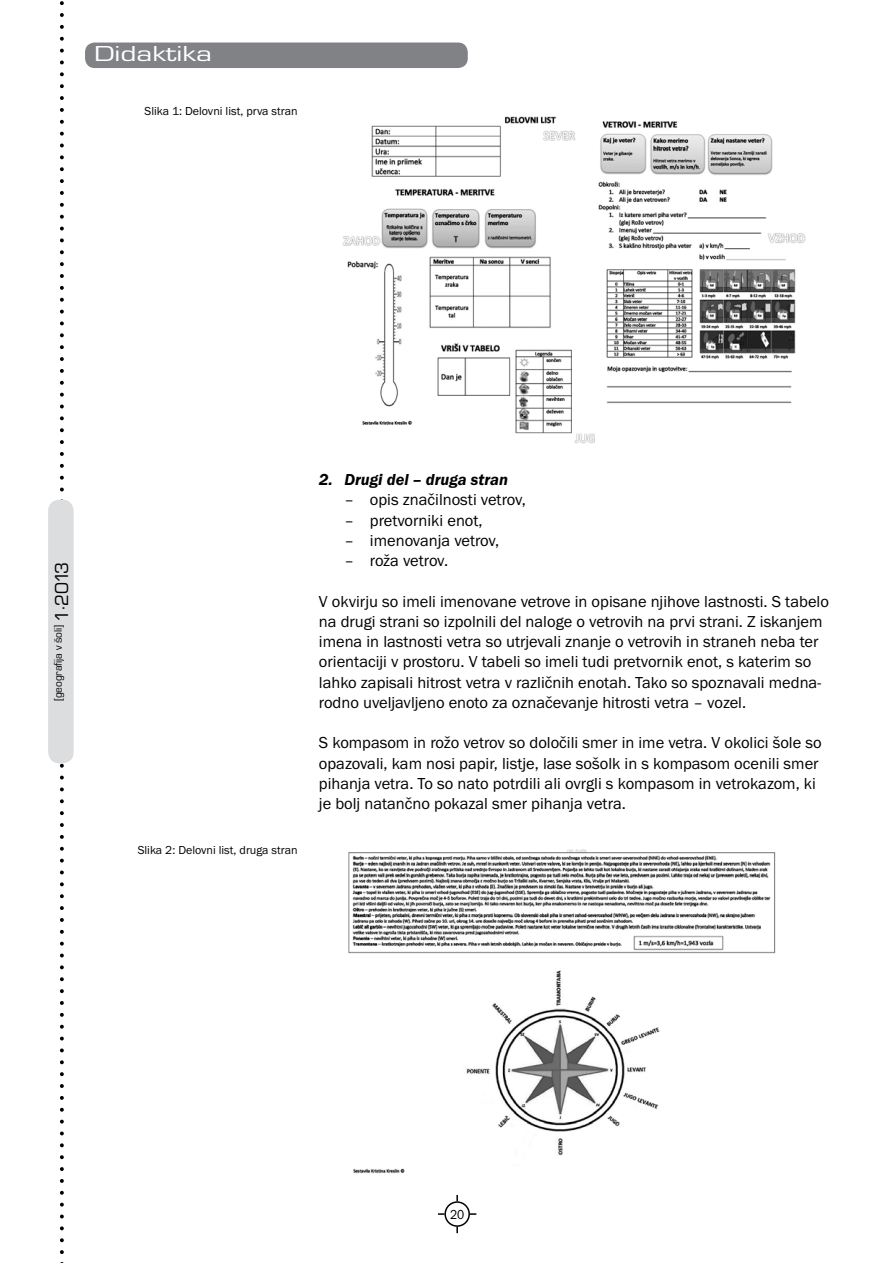
<style>
.page{position:relative;width:893px;height:1263px;background:#fff}
.page>*{position:absolute;margin:0;border:0;box-sizing:border-box;transform-origin:0 0}
.t1{font:22.5px "Eurostile TEE";color:#fff;scale:1.4 1}
.t2{font:16.5px/20.2px "Franklin Got Itc TEE";color:#000}
.t3{font:italic 600 16.5px "Franklin Got Itc TEE";color:#000}
.t4{font:13.5px "Franklin Got Itc TEE";color:#000;scale:.9 1}
.t5{font:12px "Franklin Got Itc TEE";color:#000}
.t6{font:11.4px "Eurostile TEE";letter-spacing:-.01em;color:#000}
.s1{font-size:19.5px}
</style>
<div class="page">
<svg style="left:60px;top:1px;width:4px;height:499px"></svg>
<svg style="left:60px;top:763px;width:4px;height:500px"></svg>
<div style="left:49px;top:500px;width:24px;height:263px;background:#dcddde;border-radius:10px"></div>
<div style="left:48px;top:500px;width:26px;height:263px;border:2px solid #dcddde;border-radius:10px"></div>
<div style="left:444px;top:1201px;width:26px;height:26px;border:2px solid #000;border-radius:50%"></div>
<svg style="left:438px;top:1213px;width:6px;height:2px"></svg>
<svg style="left:470px;top:1213px;width:6px;height:2px"></svg>
<svg style="left:456px;top:1227px;width:2px;height:6px"></svg>
<svg style="left:456px;top:1195px;width:2px;height:6px"></svg>
<div style="left:86px;top:43px;width:381px;height:24px;background:#808285;border-radius:9px"></div>
<div style="left:85px;top:43px;width:383px;height:25px;border:2px solid #808285;border-radius:9px"></div>
<img style="left:342px;top:116px;width:464px;height:328px">
<img style="left:348px;top:849px;width:428px;height:325px">
<h1 class="t1" style="left:94px;top:41px;width:86px">Didaktika</h1>
<p class="t5" style="left:144px;top:105px;width:155px">Slika 1: Delovni list, prva stran</p>
<p class="t6" style="left:52px;top:701px;width:141px;rotate:-90deg">[geografija v šoli] <span class="s1">1·2013</span></p>
<p class="t5" style="left:138px;top:843px;width:161px">Slika 2: Delovni list, druga stran</p>
<p class="t3" style="left:319px;top:470px;width:191px">2. Drugi del – druga stran</p>
<p class="t2" style="left:344px;top:490px;width:183px">– opis značilnosti vetrov,</p>
<p class="t2" style="left:344px;top:510px;width:140px">– pretvorniki enot,</p>
<p class="t2" style="left:344px;top:530px;width:156px">– imenovanja vetrov,</p>
<p class="t2" style="left:344px;top:551px;width:105px">– roža vetrov.</p>
<p class="t2" style="left:319px;top:591px;width:511px">V okvirju so imeli imenovane vetrove in opisane njihove lastnosti. S tabelo na drugi strani so izpolnili del naloge o vetrovih na prvi strani. Z iskanjem imena in lastnosti vetra so utrjevali znanje o vetrovih in straneh neba ter orientaciji v prostoru. V tabeli so imeli tudi pretvornik enot, s katerim so lahko zapisali hitrost vetra v različnih enotah. Tako so spoznavali medna&shy;rodno uveljavljeno enoto za označevanje hitrosti vetra – vozel.</p>
<p class="t2" style="left:319px;top:733px;width:504px">S kompasom in rožo vetrov so določili smer in ime vetra. V okolici šole so opazovali, kam nosi papir, listje, lase sošolk in s kompasom ocenili smer pihanja vetra. To so nato potrdili ali ovrgli s kompasom in vetrokazom, ki je bolj natančno pokazal smer pihanja vetra.</p>
<p class="t4" style="left:450px;top:1207px;width:17px">20</p>
</div>
